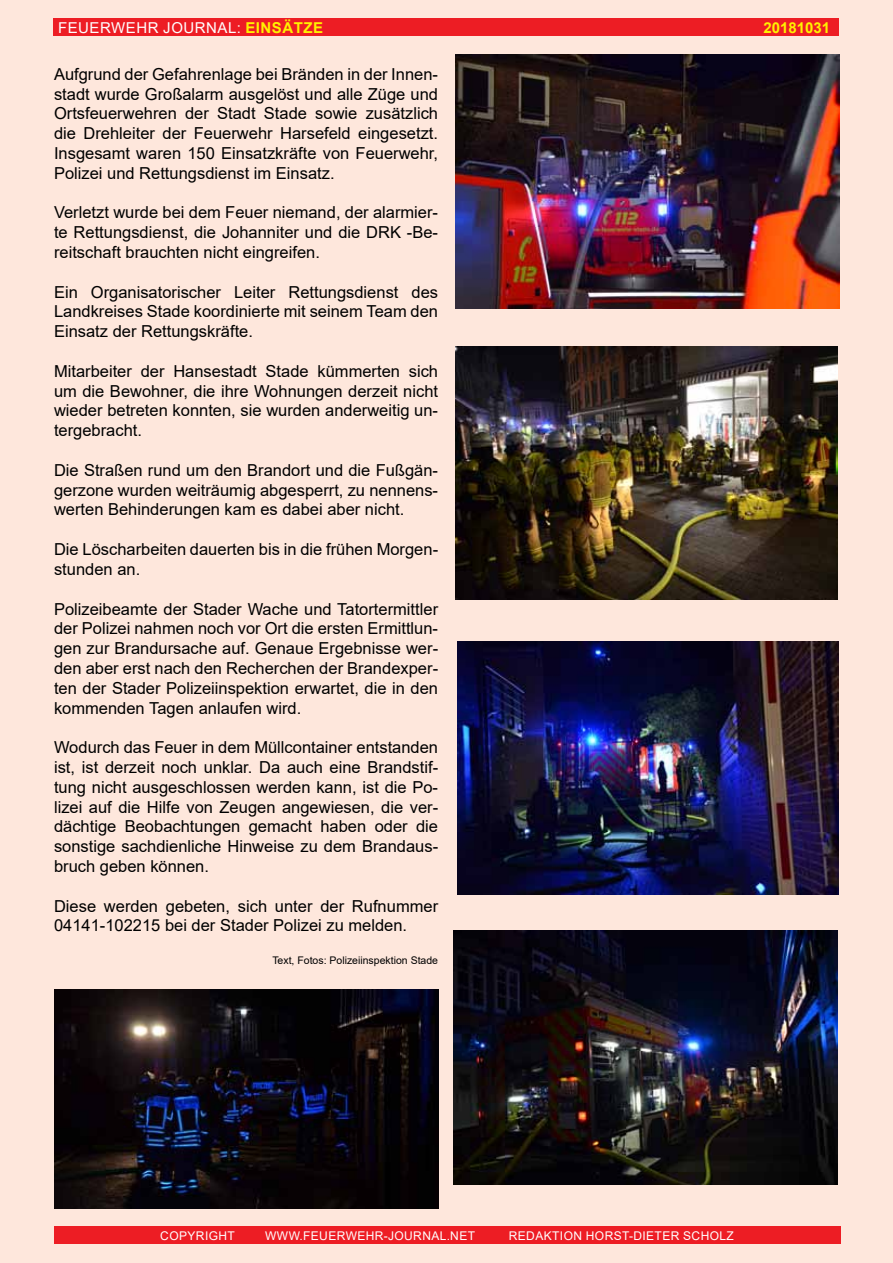
<style>
.page{position:relative;width:893px;height:1263px;background:#fee7dc}
.page>*{position:absolute;margin:0;border:0;box-sizing:border-box;transform-origin:0 0}
.t1{font:16.5px/19.8px "Arial";color:#000;text-align:justify}
.t2{font:15px "Arial";letter-spacing:.035em;color:#fff}
.t3{font:700 15px "Arial";color:#fff200}
.t4{font:12px "Arial";letter-spacing:.035em;color:#fff}
.t5{font:10.5px "Arial";color:#000}
.s1{font-weight:700;color:#fff200}
</style>
<div class="page">
<div style="left:54px;top:18px;width:785px;height:18px;background:#ed1d24"></div>
<div style="left:54px;top:1226px;width:786px;height:18px;background:#ed1d24"></div>
<img style="left:455px;top:54px;width:384px;height:254px">
<img style="left:456px;top:347px;width:381px;height:252px">
<img style="left:457px;top:642px;width:382px;height:253px">
<img style="left:454px;top:930px;width:384px;height:255px">
<img style="left:54px;top:990px;width:384px;height:219px">
<p class="t2" style="left:58px;top:17px;width:265px">Feuerwehr Journal: <span class="s1">EINSÄTZE</span></p>
<p class="t1" style="left:54px;top:64px;width:386px">Aufgrund der Gefahrenlage bei Bränden in der I nnen&shy;stadt wurde Großalarm ausgelöst und alle Züge und Ortsfeuerwehren der Stadt Stade sowie zusätzlich die Drehleiter der Feuerwehr Harsefeld eingesetzt.<br>I nsgesamt waren 150 Einsatzkräfte von Feuerwehr, Polizei und Rettungsdienst im Einsatz.</p>
<p class="t1" style="left:54px;top:203px;width:386px">Verletzt wurde bei dem Feuer niemand, der alarmier&shy;te Rettungsdienst, die Johanniter und die DRK</p>
<p class="t1" style="left:407px;top:222px;width:33px">-Be-</p>
<p class="t1" style="left:54px;top:242px;width:267px">reitschaft brauchten nicht eingreifen.</p>
<p class="t1" style="left:54px;top:282px;width:386px">Ein Organisatorischer Leiter Rettungsdienst des Landkreises Stade koordinierte mit seinem Team den Einsatz der Rettungskräfte.</p>
<p class="t1" style="left:54px;top:361px;width:386px">Mitarbeiter der Hansestadt Stade kümmerten sich um die Bewohner, die ihre Wohnungen derzeit nicht wieder betreten konnten, sie wurden anderweitig un&shy;tergebracht.</p>
<p class="t1" style="left:54px;top:460px;width:386px">Die Straßen rund um den Brandort und die Fußgän&shy;gerzone wurden weiträumig abgesperrt, zu nennens&shy;werten Behinderungen kam es dabei aber nicht.</p>
<p class="t1" style="left:54px;top:539px;width:386px">Die Löscharbeiten dauerten bis in die frühen Morgen&shy;stunden an.</p>
<p class="t1" style="left:54px;top:599px;width:386px">Polizeibeamte der Stader Wache und Tatortermittler der Polizei nahmen noch vor Ort die ersten Ermittlun&shy;gen zur Brandursache auf. Genaue Ergebnisse wer&shy;den aber erst nach den Recherchen der Brandexper&shy;ten der Stader Polizeiinspektion erwartet, die in den kommenden Tagen anlaufen wird.</p>
<p class="t1" style="left:54px;top:737px;width:386px">Wodurch das Feuer in dem Müllcontainer entstanden ist, ist derzeit noch unklar. Da auch eine Brandstif&shy;tung nicht ausgeschlossen werden kann, ist die Po&shy;lizei auf die H ilfe von Zeugen angewiesen, die ver&shy;dächtige Beobachtungen gemacht haben oder die sonstige sachdienliche H inweise zu dem Brandaus&shy;bruch geben können.</p>
<p class="t1" style="left:54px;top:896px;width:386px">Diese werden gebeten, sich unter der Rufnummer<br>04141-102215 bei der Stader Polizei zu melden.</p>
<p class="t5" style="left:272px;top:953px;width:167px">Text, Fotos: Polizeiinspektion Stade</p>
<p class="t3" style="left:763px;top:17px;width:68px">20181031</p>
<p class="t4" style="left:160px;top:1227px;width:76px">Copyright</p>
<p class="t4" style="left:265px;top:1227px;width:211px">www.feuerwehr-journal.net</p>
<p class="t4" style="left:509px;top:1227px;width:227px">Redaktion Horst-Dieter Scholz</p>
</div>
